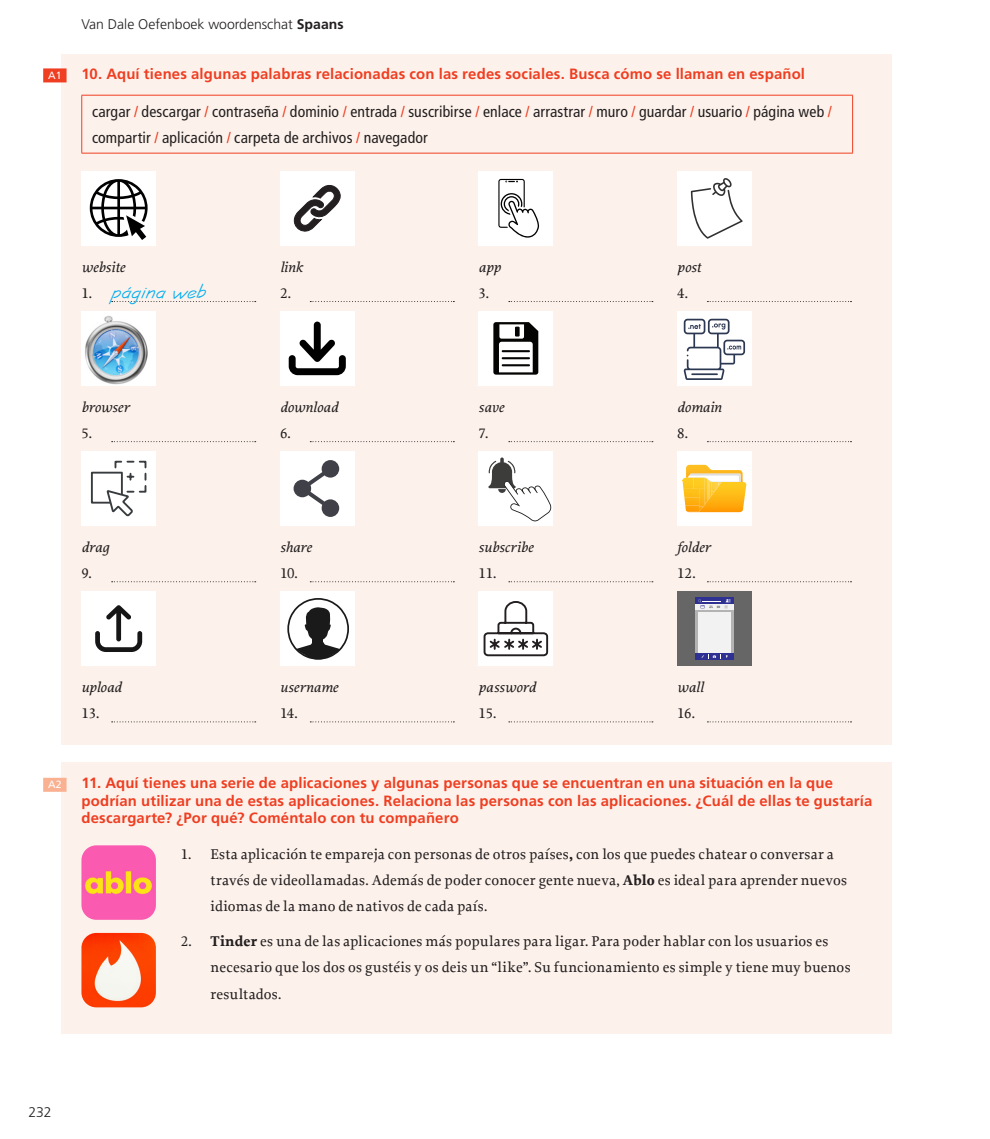
<style>
.page{position:relative;width:990px;height:1139px;background:#fff}
.page>*{position:absolute;margin:0;border:0;box-sizing:border-box;transform-origin:0 0}
.Basis_leestekst{font:italic 21px "Jott FLF";color:#00aeef}
.Kieswoorden{font:condensed 15.75px/26.2px "Frutiger LT Std";letter-spacing:.005em;color:#231f20}
.Basis_leestekst-2{font:500 14.88px/26.2px "Proforma";letter-spacing:.015em;color:#231f20}
.Vraag_kop_invulvak{font:700 14.88px/17.5px "Frutiger LT Std";letter-spacing:.01em;color:#ef3e22}
.Basis_leestekst-3{font:italic 500 14.88px "Proforma";color:#231f20}
.t1{font:300 14px "Frutiger LT Std";color:#231f20}
.ERK_Blokje_kantlijn{font:10.5px "Frutiger LT Std";color:#fff}
.s1{font-weight:700}
.s2{color:#ef3e22}
.s3{font-family:"Proforma";font-weight:500;font-style:normal;font-size:14.88px;color:#231f20}
</style>
<div class="page">
<div style="left:62px;top:762px;width:829px;height:271px;background:#fdf2eb"></div>
<div style="left:43px;top:777px;width:24px;height:14px;background:#f9b191"></div>
<div style="left:62px;top:55px;width:829px;height:689px;background:#fdf2eb"></div>
<div style="left:43px;top:68px;width:24px;height:14px;background:#ef3e22"></div>
<hr style="left:81px;top:95px;width:771px;height:1px;background:#ef3e22">
<hr style="left:81px;top:95px;width:1px;height:58px;background:#ef3e22">
<hr style="left:852px;top:95px;width:1px;height:58px;background:#ef3e22">
<hr style="left:81px;top:153px;width:771px;height:1px;background:#ef3e22">
<div style="left:81px;top:171px;width:75px;height:74px;background:#fff"></div>
<svg style="left:90px;top:179px;width:57px;height:61px"></svg>
<div style="left:280px;top:171px;width:74px;height:74px;background:#fff"></div>
<svg style="left:293px;top:185px;width:48px;height:47px"></svg>
<div style="left:478px;top:171px;width:75px;height:74px;background:#fff"></div>
<svg style="left:498px;top:179px;width:41px;height:58px"></svg>
<div style="left:677px;top:171px;width:74px;height:74px;background:#fff"></div>
<svg style="left:690px;top:178px;width:52px;height:61px"></svg>
<svg style="left:112px;top:301px;width:144px;height:1px"></svg>
<svg style="left:310px;top:301px;width:144px;height:1px"></svg>
<svg style="left:508px;top:301px;width:144px;height:1px"></svg>
<svg style="left:707px;top:301px;width:144px;height:1px"></svg>
<img style="left:81px;top:311px;width:75px;height:74px">
<div style="left:280px;top:311px;width:74px;height:74px;background:#fff"></div>
<svg style="left:288px;top:321px;width:58px;height:54px"></svg>
<svg style="left:478px;top:311px;width:75px;height:74px;background:#cacaca"></svg>
<div style="left:677px;top:311px;width:74px;height:74px;background:#fff"></div>
<svg style="left:683px;top:318px;width:62px;height:62px"></svg>
<svg style="left:112px;top:441px;width:144px;height:1px"></svg>
<svg style="left:310px;top:441px;width:144px;height:1px"></svg>
<svg style="left:508px;top:441px;width:144px;height:1px"></svg>
<svg style="left:707px;top:441px;width:144px;height:1px"></svg>
<div style="left:81px;top:451px;width:75px;height:74px;background:#fff"></div>
<div style="left:91px;top:471px;width:32px;height:32px;background:#fff;border:2px solid #383c3f"></div>
<svg style="left:105px;top:460px;width:42px;height:57px"></svg>
<div style="left:280px;top:451px;width:74px;height:74px;background:#fff"></div>
<svg style="left:293px;top:460px;width:46px;height:57px"></svg>
<div style="left:478px;top:451px;width:75px;height:74px;background:#fff"></div>
<svg style="left:488px;top:457px;width:64px;height:64px"></svg>
<div style="left:677px;top:451px;width:74px;height:74px;background:#fff"></div>
<svg style="left:682px;top:464px;width:64px;height:48px"></svg>
<svg style="left:112px;top:581px;width:144px;height:1px"></svg>
<svg style="left:310px;top:581px;width:144px;height:1px"></svg>
<svg style="left:508px;top:581px;width:144px;height:1px"></svg>
<svg style="left:707px;top:581px;width:144px;height:1px"></svg>
<div style="left:81px;top:591px;width:75px;height:74px;background:#fff"></div>
<svg style="left:95px;top:605px;width:47px;height:46px"></svg>
<div style="left:280px;top:591px;width:74px;height:74px;background:#fff"></div>
<svg style="left:287px;top:598px;width:62px;height:62px"></svg>
<div style="left:478px;top:591px;width:75px;height:74px;background:#fff"></div>
<svg style="left:483px;top:601px;width:66px;height:56px"></svg>
<div style="left:677px;top:591px;width:74px;height:74px;background:#666"></div>
<svg style="left:695px;top:609px;width:38px;height:44px"></svg>
<div style="left:695px;top:597px;width:38px;height:6px;background:#2e3192"></div>
<div style="left:695px;top:603px;width:38px;height:6px;background:#f2f2f2"></div>
<div style="left:697px;top:612px;width:33px;height:43px;background:#f2f2f2"></div>
<svg style="left:695px;top:653px;width:38px;height:6px"></svg>
<svg style="left:698px;top:599px;width:32px;height:9px"></svg>
<svg style="left:112px;top:721px;width:144px;height:1px"></svg>
<svg style="left:310px;top:721px;width:144px;height:1px"></svg>
<svg style="left:508px;top:721px;width:144px;height:1px"></svg>
<svg style="left:707px;top:721px;width:144px;height:1px"></svg>
<img style="left:81px;top:845px;width:75px;height:74px">
<img style="left:81px;top:932px;width:75px;height:75px">
<p class="t1" style="left:81px;top:16px;width:263px">Van Dale Oefenboek woordenschat <span class="s1">Spaans</span></p>
<p class="ERK_Blokje_kantlijn" style="left:48px;top:69px;width:15px">A1</p>
<p class="Vraag_kop_invulvak" style="left:81px;top:65px;width:725px">10. Aquí tienes algunas palabras relacionadas con las redes sociales. Busca cómo se llaman en español</p>
<p class="Kieswoorden" style="left:92px;top:98px;width:741px">cargar <span class="s2">/</span> descargar <span class="s2">/</span> contraseña <span class="s2">/</span> dominio <span class="s2">/</span> entrada <span class="s2">/</span> suscribirse <span class="s2">/</span> enlace <span class="s2">/</span> arrastrar <span class="s2">/</span> muro <span class="s2">/</span> guardar <span class="s2">/</span> usuario <span class="s2">/</span> página web <span class="s2">/ </span>compartir <span class="s2">/</span> aplicación <span class="s2">/</span> carpeta de archivos <span class="s2">/</span> navegador</p>
<p class="Basis_leestekst-3" style="left:81px;top:257px;width:45px">website</p>
<p class="Basis_leestekst-3" style="left:280px;top:257px;width:24px">link</p>
<p class="Basis_leestekst-3" style="left:478px;top:257px;width:24px">app</p>
<p class="Basis_leestekst-3" style="left:677px;top:257px;width:25px">post</p>
<p class="Basis_leestekst" style="left:81px;top:280px;width:126px"><span class="s3">1.</span> página web</p>
<p class="Basis_leestekst-2" style="left:280px;top:280px;width:13px">2.</p>
<p class="Basis_leestekst-2" style="left:478px;top:280px;width:12px">3.</p>
<p class="Basis_leestekst-2" style="left:677px;top:280px;width:12px">4.</p>
<p class="Basis_leestekst-3" style="left:81px;top:397px;width:49px">browser</p>
<p class="Basis_leestekst-3" style="left:280px;top:397px;width:59px">download</p>
<p class="Basis_leestekst-3" style="left:478px;top:397px;width:27px">save</p>
<p class="Basis_leestekst-3" style="left:677px;top:397px;width:46px">domain</p>
<p class="Basis_leestekst-2" style="left:81px;top:420px;width:12px">5.</p>
<p class="Basis_leestekst-2" style="left:280px;top:420px;width:12px">6.</p>
<p class="Basis_leestekst-2" style="left:478px;top:420px;width:11px">7.</p>
<p class="Basis_leestekst-2" style="left:677px;top:420px;width:12px">8.</p>
<p class="Basis_leestekst-3" style="left:81px;top:537px;width:29px">drag</p>
<p class="Basis_leestekst-3" style="left:280px;top:537px;width:33px">share</p>
<p class="Basis_leestekst-3" style="left:478px;top:537px;width:56px">subscribe</p>
<p class="Basis_leestekst-3" style="left:677px;top:537px;width:35px">folder</p>
<p class="Basis_leestekst-2" style="left:81px;top:560px;width:12px">9.</p>
<p class="Basis_leestekst-2" style="left:280px;top:560px;width:19px">10.</p>
<p class="Basis_leestekst-2" style="left:478px;top:560px;width:19px">11.</p>
<p class="Basis_leestekst-2" style="left:677px;top:560px;width:20px">12.</p>
<p class="Basis_leestekst-3" style="left:81px;top:677px;width:42px">upload</p>
<p class="Basis_leestekst-3" style="left:280px;top:677px;width:60px">username</p>
<p class="Basis_leestekst-3" style="left:478px;top:677px;width:59px">password</p>
<p class="Basis_leestekst-3" style="left:677px;top:677px;width:28px">wall</p>
<p class="Basis_leestekst-2" style="left:81px;top:700px;width:19px">13.</p>
<p class="Basis_leestekst-2" style="left:280px;top:700px;width:19px">14.</p>
<p class="Basis_leestekst-2" style="left:478px;top:700px;width:19px">15.</p>
<p class="Basis_leestekst-2" style="left:677px;top:700px;width:19px">16.</p>
<p class="ERK_Blokje_kantlijn" style="left:48px;top:778px;width:15px">A2</p>
<p class="Vraag_kop_invulvak" style="left:81px;top:774px;width:792px">11. Aquí tienes una serie de aplicaciones y algunas personas que se encuentran en una situación en la que podrían utilizar una de estas aplicaciones. Relaciona las personas con las aplicaciones. ¿Cuál de ellas te gustaría descargarte? ¿Por qué? Coméntalo con tu compañero</p>
<p class="Basis_leestekst-2" style="left:210px;top:840px;width:637px;text-indent:-30px">1. Esta aplicación te empareja con personas de otros países<span class="s1">,</span> con los que puedes chatear o conversar a través de videollamadas. Además de poder conocer gente nueva, <span class="s1">Ablo</span> es ideal para aprender nuevos idiomas de la mano de nativos de cada país.</p>
<p class="Basis_leestekst-2" style="left:210px;top:927px;width:641px;text-indent:-30px">2. <span class="s1">Tinder</span> es una de las aplicaciones más populares para ligar. Para poder hablar con los usuarios es necesario que los dos os gustéis y os deis un “like”. Su funcionamiento es simple y tiene muy buenos resultados.</p>
<p class="t1" style="left:28px;top:1103px;width:25px">232</p>
</div>
